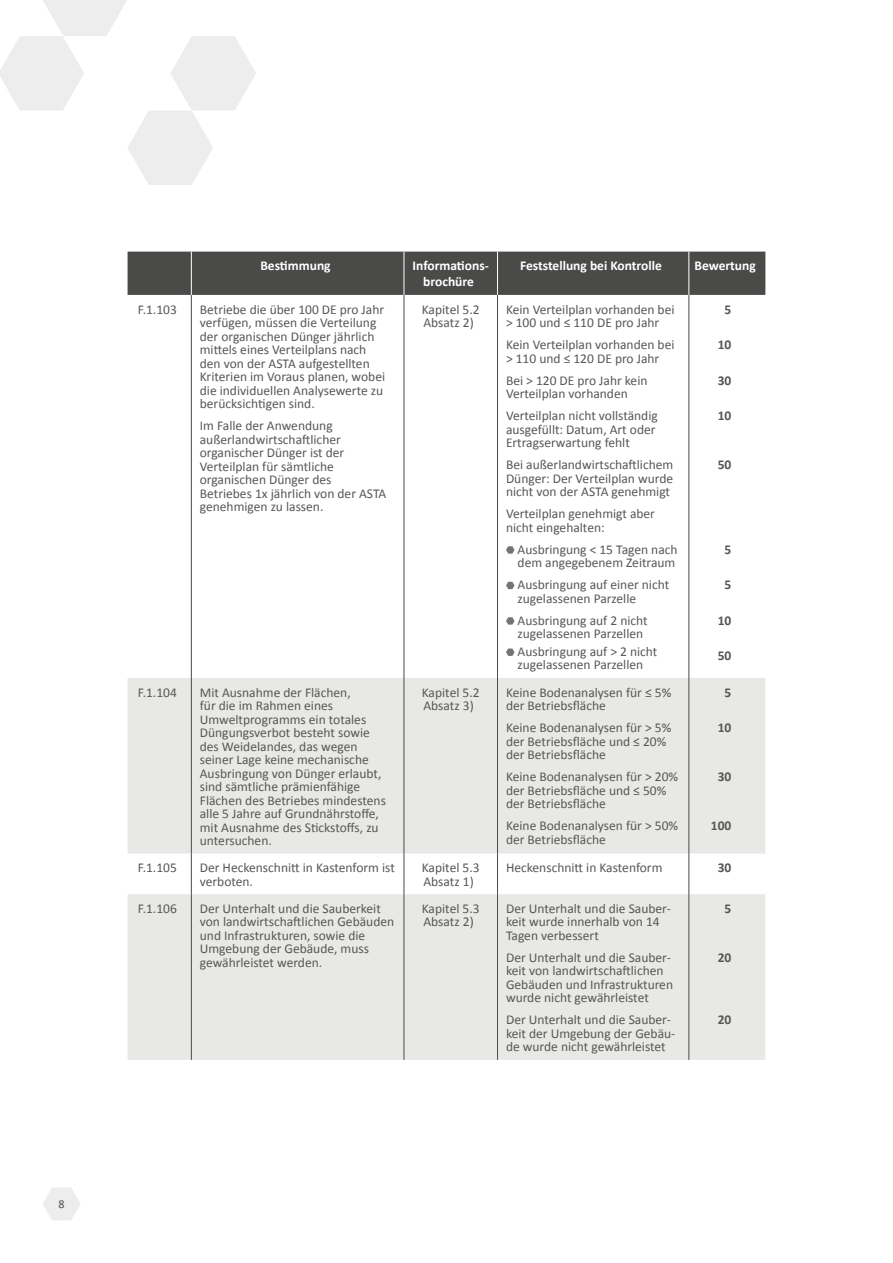
<style>
.page{position:relative;width:893px;height:1263px;background:#fff}
.page>*{position:absolute;margin:0;border:0;box-sizing:border-box;transform-origin:0 0}
.t1{font:13.5px/13.5px "Calibri";color:#575756}
.t2{font:700 13.5px/16.2px "Calibri";color:#fff;text-align:center}
.t3{font:700 13.5px "Calibri";color:#575756}
.t4{font:12px "Calibri";color:#4a4a49}
</style>
<div class="page">
<svg style="left:43px;top:1187px;width:37px;height:33px"></svg>
<div style="left:128px;top:252px;width:637px;height:43px;background:#4a4a49"></div>
<svg style="left:128px;top:295px;width:637px;height:599px"></svg>
<div style="left:128px;top:678px;width:637px;height:175px;background:#e8e8e7"></div>
<div style="left:128px;top:894px;width:637px;height:166px;background:#e8e8e7"></div>
<hr style="left:191px;top:252px;width:1px;height:43px;background:#fff">
<hr style="left:404px;top:252px;width:1px;height:43px;background:#fff">
<hr style="left:497px;top:252px;width:1px;height:43px;background:#fff">
<hr style="left:689px;top:252px;width:1px;height:43px;background:#fff">
<hr style="left:191px;top:295px;width:1px;height:383px;background:#4a4a49">
<hr style="left:404px;top:295px;width:1px;height:383px;background:#4a4a49">
<hr style="left:497px;top:295px;width:1px;height:383px;background:#4a4a49">
<hr style="left:689px;top:295px;width:1px;height:383px;background:#4a4a49">
<hr style="left:191px;top:678px;width:1px;height:175px;background:#4a4a49">
<hr style="left:404px;top:678px;width:1px;height:175px;background:#4a4a49">
<hr style="left:497px;top:678px;width:1px;height:175px;background:#4a4a49">
<hr style="left:689px;top:678px;width:1px;height:175px;background:#4a4a49">
<hr style="left:191px;top:853px;width:1px;height:41px;background:#4a4a49">
<hr style="left:404px;top:853px;width:1px;height:41px;background:#4a4a49">
<hr style="left:497px;top:853px;width:1px;height:41px;background:#4a4a49">
<hr style="left:689px;top:853px;width:1px;height:41px;background:#4a4a49">
<hr style="left:191px;top:894px;width:1px;height:166px;background:#4a4a49">
<hr style="left:404px;top:894px;width:1px;height:166px;background:#4a4a49">
<hr style="left:497px;top:894px;width:1px;height:166px;background:#4a4a49">
<hr style="left:689px;top:894px;width:1px;height:166px;background:#4a4a49">
<svg style="left:506px;top:546px;width:8px;height:8px"></svg>
<svg style="left:506px;top:582px;width:8px;height:7px"></svg>
<svg style="left:506px;top:617px;width:8px;height:8px"></svg>
<svg style="left:506px;top:648px;width:8px;height:8px"></svg>
<svg style="left:0;top:0;width:256px;height:185px"></svg>
<p class="t4" style="left:59px;top:1197px;width:8px">8</p>
<p class="t2" style="left:260px;top:258px;width:72px">Bestimmung</p>
<p class="t2" style="left:413px;top:258px;width:78px">Informations&shy;brochüre</p>
<p class="t2" style="left:520px;top:258px;width:143px">Feststellung bei Kontrolle</p>
<p class="t2" style="left:694px;top:258px;width:63px">Bewertung</p>
<p class="t1" style="left:138px;top:302px;width:41px">F.1.103</p>
<p class="t1" style="left:200px;top:302px;width:187px">Betriebe die über 100 DE pro Jahr verfügen, müssen die Verteilung der organischen Dünger jährlich mittels eines Verteilplans nach den von der ASTA aufgestellten<br>Kriterien im Voraus planen, wobei die individuellen Analysewerte zu berücksichtigen sind.</p>
<p class="t1" style="left:200px;top:418px;width:188px">Im Falle der Anwendung außerlandwirtschaftlicher organischer Dünger ist der<br>Verteilplan für sämtliche organischen Dünger des<br>Betriebes 1x jährlich von der ASTA genehmigen zu lassen.</p>
<p class="t1" style="left:422px;top:302px;width:59px">Kapitel 5.2<br>Absatz 2)</p>
<p class="t1" style="left:506px;top:302px;width:170px">Kein Verteilplan vorhanden bei &gt; 100 und ≤ 110 DE pro Jahr</p>
<p class="t1" style="left:506px;top:337px;width:170px">Kein Verteilplan vorhanden bei &gt; 110 und ≤ 120 DE pro Jahr</p>
<p class="t1" style="left:506px;top:373px;width:143px">Bei &gt; 120 DE pro Jahr kein<br>Verteilplan vorhanden</p>
<p class="t1" style="left:506px;top:408px;width:153px">Verteilplan nicht vollständig ausgefüllt: Datum, Art oder<br>Ertragserwartung fehlt</p>
<p class="t1" style="left:506px;top:457px;width:169px;text-align:justify">Bei außerlandwirtschaftlichem Dünger: Der Verteilplan wurde nicht von der ASTA genehmigt</p>
<p class="t1" style="left:506px;top:506px;width:150px">Verteilplan genehmigt aber nicht eingehalten:</p>
<p class="t1" style="left:518px;top:542px;width:162px">Ausbringung &lt; 15 Tagen nach dem angegebenem Zeitraum</p>
<p class="t1" style="left:518px;top:577px;width:153px">Ausbringung auf einer nicht zugelassenen Parzelle</p>
<p class="t1" style="left:518px;top:613px;width:132px">Ausbringung auf 2 nicht zugelassenen Parzellen</p>
<p class="t1" style="left:518px;top:644px;width:141px">Ausbringung auf &gt; 2 nicht zugelassenen Parzellen</p>
<p class="t1" style="left:138px;top:685px;width:41px">F.1.104</p>
<p class="t1" style="left:200px;top:685px;width:188px">Mit Ausnahme der Flächen,<br>für die im Rahmen eines<br>Umweltprogramms ein totales<br>Düngungsverbot besteht sowie des Weidelandes, das wegen seiner Lage keine mechanische<br>Ausbringung von Dünger erlaubt, sind sämtliche prämienfähige<br>Flächen des Betriebes mindestens alle 5 Jahre auf Grundnährstoffe, mit Ausnahme des Stickstoffs, zu untersuchen.</p>
<p class="t1" style="left:422px;top:685px;width:59px">Kapitel 5.2<br>Absatz 3)</p>
<p class="t1" style="left:506px;top:685px;width:167px">Keine Bodenanalysen für ≤ 5% der Betriebsfläche</p>
<p class="t1" style="left:506px;top:720px;width:167px">Keine Bodenanalysen für &gt; 5% der Betriebsfläche und ≤ 20% der Betriebsfläche</p>
<p class="t1" style="left:506px;top:769px;width:174px">Keine Bodenanalysen für &gt; 20% der Betriebsfläche und ≤ 50% der Betriebsfläche</p>
<p class="t1" style="left:506px;top:818px;width:174px">Keine Bodenanalysen für &gt; 50% der Betriebsfläche</p>
<p class="t3" style="left:724px;top:300px;width:8px">5</p>
<p class="t3" style="left:718px;top:336px;width:15px">10</p>
<p class="t3" style="left:718px;top:371px;width:15px">30</p>
<p class="t3" style="left:718px;top:407px;width:15px">10</p>
<p class="t3" style="left:718px;top:456px;width:15px">50</p>
<p class="t3" style="left:724px;top:540px;width:8px">5</p>
<p class="t3" style="left:724px;top:576px;width:8px">5</p>
<p class="t3" style="left:718px;top:611px;width:15px">10</p>
<p class="t3" style="left:718px;top:647px;width:15px">50</p>
<p class="t3" style="left:724px;top:683px;width:8px">5</p>
<p class="t3" style="left:718px;top:719px;width:15px">10</p>
<p class="t3" style="left:718px;top:768px;width:15px">30</p>
<p class="t3" style="left:711px;top:817px;width:22px">100</p>
<p class="t1" style="left:138px;top:860px;width:41px">F.1.105</p>
<p class="t1" style="left:200px;top:860px;width:196px">Der Heckenschnitt in Kastenform ist verboten.</p>
<p class="t1" style="left:422px;top:860px;width:59px">Kapitel 5.3<br>Absatz 1)</p>
<p class="t1" style="left:506px;top:860px;width:158px">Heckenschnitt in Kastenform</p>
<p class="t3" style="left:718px;top:859px;width:15px">30</p>
<p class="t1" style="left:138px;top:901px;width:41px">F.1.106</p>
<p class="t1" style="left:200px;top:901px;width:196px">Der Unterhalt und die Sauberkeit von landwirtschaftlichen Gebäuden und Infrastrukturen, sowie die<br>Umgebung der Gebäude, muss gewährleistet werden.</p>
<p class="t1" style="left:422px;top:901px;width:59px">Kapitel 5.3<br>Absatz 2)</p>
<p class="t1" style="left:506px;top:901px;width:166px">Der Unterhalt und die Sauber&shy;keit wurde innerhalb von 14<br>Tagen verbessert</p>
<p class="t3" style="left:725px;top:900px;width:8px">5</p>
<p class="t1" style="left:506px;top:950px;width:169px">Der Unterhalt und die Sauber&shy;keit von landwirtschaftlichen<br>Gebäuden und Infrastrukturen wurde nicht gewährleistet</p>
<p class="t1" style="left:506px;top:1012px;width:171px">Der Unterhalt und die Sauber&shy;keit der Umgebung der Gebäu&shy;de wurde nicht gewährleistet</p>
<p class="t3" style="left:718px;top:949px;width:15px">20</p>
<p class="t3" style="left:718px;top:1011px;width:15px">20</p>
</div>
